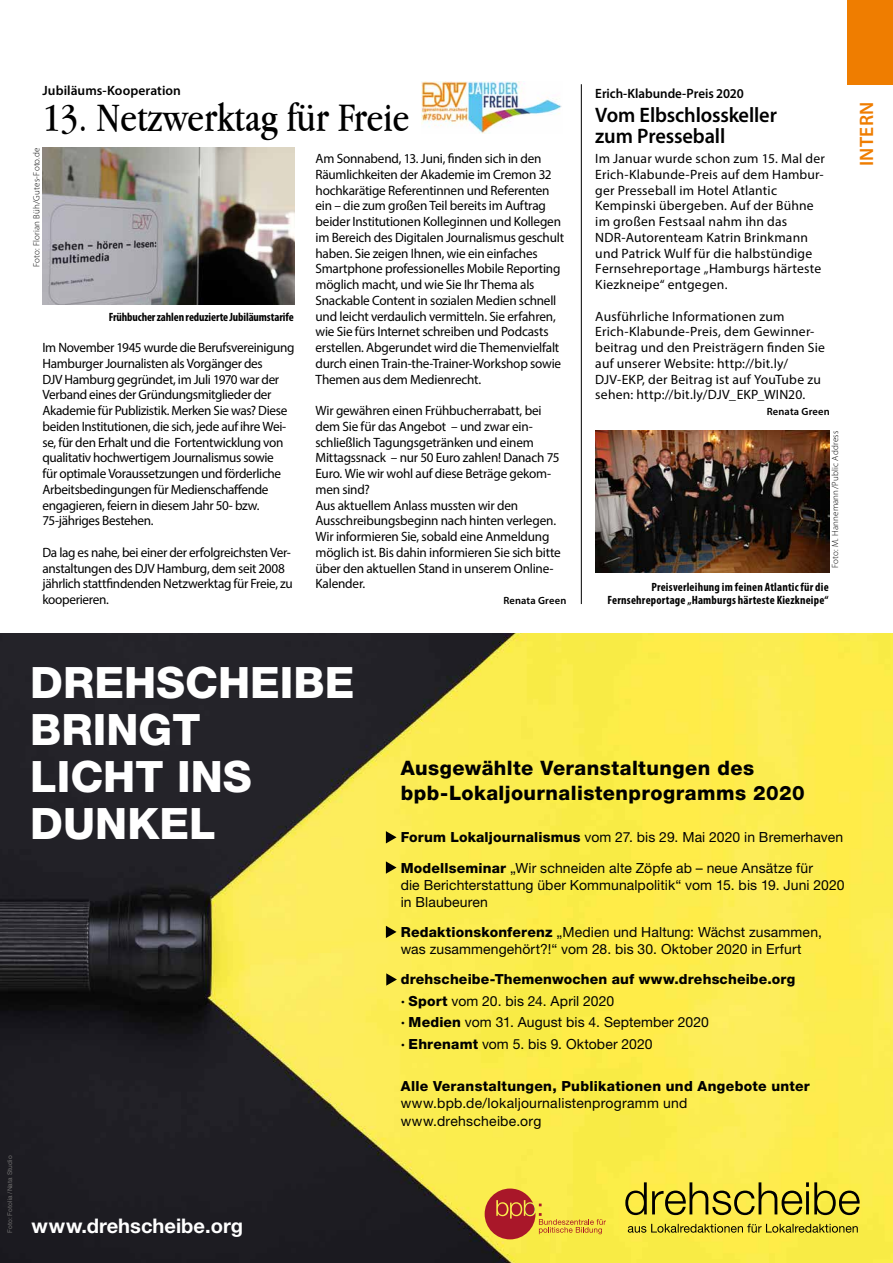
<style>
.page{position:relative;width:893px;height:1263px;background:#fff}
.page>*{position:absolute;margin:0;border:0;box-sizing:border-box;transform-origin:0 0}
.t1{font:800 43.35px/46.8px "Helvetica Neue LT Std";color:#fff}
.t2{font:42px "Apple Garamond";color:#000}
.t3{font:600 21px/21px "Myriad Pro";letter-spacing:-.01em;color:#000}
.t4{font:700 20.1px "Helvetica Neue LT Std";color:#fff}
.t5{font:800 19.95px/24.6px "Helvetica Neue LT Std";letter-spacing:.02em;color:#000}
.t6{font:600 19.5px "Myriad Pro";letter-spacing:.02em;color:#ef7d00}
.t7{font:13.95px/17.1px "Helvetica Neue LT Std";letter-spacing:.01em;color:#000}
.t8{font:800 13.95px "Helvetica Neue LT Std";letter-spacing:.025em;color:#000}
.t9{font:13.5px/15.8px "Myriad Pro";letter-spacing:-.015em;color:#000}
.t10{font:13.5px/15.8px "Myriad Pro";letter-spacing:.015em;color:#000}
.t11{font:600 13.5px "Myriad Pro";color:#000}
.t12{font:700 condensed 12px/13.5px "Myriad Pro";letter-spacing:.015em;color:#000;text-align:right}
.t13{font:700 condensed 12px "Myriad Pro";letter-spacing:-.01em;color:#000}
.t14{font:600 10.5px "Myriad Pro";letter-spacing:.015em;color:#000}
.t15{font:300 9px "Myriad Pro";letter-spacing:.02em;color:#000}
.t16{font:6.6px "Helvetica Neue LT Std";letter-spacing:.02em;color:#706f6f}
.s1{font-weight:800}
</style>
<div class="page">
<div style="left:848px;top:0;width:45px;height:85px;background:#ef7d00"></div>
<img style="left:0;top:634px;width:893px;height:629px">
<svg style="left:625px;top:1182px;width:235px;height:33px"></svg>
<svg style="left:628px;top:1224px;width:230px;height:9px"></svg>
<svg style="left:386px;top:831px;width:11px;height:12px"></svg>
<svg style="left:386px;top:861px;width:11px;height:13px"></svg>
<svg style="left:386px;top:926px;width:11px;height:12px"></svg>
<svg style="left:386px;top:973px;width:11px;height:13px"></svg>
<svg style="left:485px;top:1188px;width:121px;height:51px"></svg>
<img style="left:43px;top:147px;width:251px;height:158px">
<img style="left:595px;top:431px;width:234px;height:141px">
<hr style="left:581px;top:84px;width:1px;height:520px;background:#000">
<img style="left:421px;top:82px;width:141px;height:52px">
<p class="t11" style="left:43px;top:82px;width:140px">Jubiläums-Kooperation</p>
<h2 class="t2" style="left:43px;top:93px;width:368px">13. Netzwerktag für Freie</h2>
<p class="t15" style="left:31px;top:267px;width:121px;rotate:-90deg">Foto: Florian Büh/Gutes-Foto.de</p>
<p class="t13" style="left:109px;top:309px;width:186px">Frühbucher zahlen reduzierte Jubiläumstarife</p>
<p class="t9" style="left:43px;top:339px;width:253px">Im November 1945 wurde die Berufsvereinigung Hamburger Journalisten als Vorgänger des<br>DJV Hamburg gegründet, im Juli 1970 war der Verband eines der Gründungsmitglieder der Akademie für Publizistik. Merken Sie was? Diese beiden Institutionen, die sich, jede auf ihre Wei&shy;se, für den Erhalt und die Fortentwicklung von qualitativ hochwertigem Journalismus sowie<br>für optimale Voraussetzungen und förderliche Arbeitsbedingungen für Medienschaffende engagieren, feiern in diesem Jahr 50- bzw.<br>75-jähriges Bestehen.</p>
<p class="t9" style="left:43px;top:544px;width:252px">Da lag es nahe, bei einer der erfolgreichsten Ver&shy;anstaltungen des DJV Hamburg, dem seit 2008 jährlich stattfindenden Netzwerktag für Freie, zu kooperieren.</p>
<p class="t9" style="left:315px;top:150px;width:250px">Am Sonnabend, 13. Juni, finden sich in den Räumlichkeiten der Akademie im Cremon 32 hochkarätige Referentinnen und Referenten ein – die zum großen Teil bereits im Auftrag beider Institutionen Kolleginnen und Kollegen im Bereich des Digitalen Journalismus geschult haben. Sie zeigen Ihnen, wie ein einfaches Smartphone professionelles Mobile Reporting möglich macht, und wie Sie Ihr Thema als Snackable Content in sozialen Medien schnell und leicht verdaulich vermitteln. Sie erfahren, wie Sie fürs Internet schreiben und Podcasts erstellen. Abgerundet wird die Themenvielfalt durch einen Train-the-Trainer-Workshop sowie Themen aus dem Medienrecht.</p>
<p class="t9" style="left:315px;top:402px;width:247px">Wir gewähren einen Frühbucherrabatt, bei dem Sie für das Angebot – und zwar ein&shy;schließlich Tagungsgetränken und einem Mittagssnack – nur 50 Euro zahlen! Danach 75<br>Euro. Wie wir wohl auf diese Beträge gekom&shy;men sind?<br>Aus aktuellem Anlass mussten wir den Ausschreibungsbeginn nach hinten verlegen.<br>Wir informieren Sie, sobald eine Anmeldung möglich ist. Bis dahin informieren Sie sich bitte über den aktuellen Stand in unserem Online-Kalender.</p>
<p class="t14" style="left:503px;top:594px;width:65px">Renata Green</p>
<p class="t11" style="left:595px;top:85px;width:150px">Erich-Klabunde-Preis 2020</p>
<h3 class="t3" style="left:595px;top:104px;width:183px">Vom Elbschlosskeller zum Presseball</h3>
<p class="t10" style="left:595px;top:150px;width:231px">Im Januar wurde schon zum 15. Mal der Erich-Klabunde-Preis auf dem Hambur&shy;ger Presseball im Hotel Atlantic Kempinski übergeben. Auf der Bühne im großen Festsaal nahm ihn das NDR-Autorenteam Katrin Brinkmann und Patrick Wulf für die halbstündige Fernsehreportage „Hamburgs härteste Kiezkneipe“ entgegen.</p>
<p class="t10" style="left:595px;top:308px;width:231px">Ausführliche Informationen zum Erich-Klabunde-Preis, dem Gewinner&shy;beitrag und den Preisträgern finden Sie auf unserer Website: http://bit.ly/ DJV-EKP, der Beitrag ist auf YouTube zu sehen: http://bit.ly/DJV_EKP_WIN20.</p>
<p class="t14" style="left:767px;top:405px;width:65px">Renata Green</p>
<p class="t15" style="left:830px;top:568px;width:139px;rotate:-90deg">Foto: M. Hannemann/Public Address</p>
<p class="t12" style="left:607px;top:579px;width:223px">Preisverleihung im feinen Atlantic für die<br>Fernsehreportage „Hamburgs härteste Kiezkneipe“</p>
<h3 class="t6" style="left:854px;top:166px;width:66px;rotate:-90deg">INTERN</h3>
<h1 class="t1" style="left:30px;top:659px;width:326px">DREHSCHEIBE<br>BRINGT<br>LICHT INS<br>DUNKEL</h1>
<p class="t16" style="left:6px;top:1233px;width:79px;rotate:-90deg">Foto: Fotolia/Nata Studio</p>
<h3 class="t4" style="left:32px;top:1213px;width:213px">www.drehscheibe.org</h3>
<h3 class="t5" style="left:401px;top:756px;width:405px">Ausgewählte Veranstaltungen des bpb-Lokaljournalistenprogramms 2020</h3>
<p class="t7" style="left:401px;top:822px;width:444px;line-height:30.3px"><span class="s1">Forum Lokaljournalismus</span> vom 27. bis 29. Mai 2020 in Bremerhaven<br><span class="s1">Modellseminar</span> „Wir schneiden alte Zöpfe ab – neue Ansätze für</p>
<p class="t7" style="left:401px;top:876px;width:445px">die Berichterstattung über Kommunalpolitik“ vom 15. bis 19. Juni 2020 in Blaubeuren</p>
<p class="t7" style="left:401px;top:923px;width:423px"><span class="s1">Redaktionskonferenz</span> „Medien und Haltung: Wächst zusammen, was zusammengehört?!“ vom 28. bis 30. Oktober 2020 in Erfurt</p>
<p class="t7" style="left:401px;top:968px;width:396px;line-height:21.5px"><span class="s1">drehscheibe-Themenwochen auf www.drehscheibe.org · Sport</span> vom 20. bis 24. April 2020<br><span class="s1">· Medien</span> vom 31. August bis 4. September 2020<br><span class="s1">· Ehrenamt</span> vom 5. bis 9. Oktober 2020</p>
<p class="t8" style="left:401px;top:1078px;width:411px">Alle Veranstaltungen, Publikationen und Angebote unter</p>
<p class="t7" style="left:401px;top:1095px;width:288px">www.bpb.de/lokaljournalistenprogramm und www.drehscheibe.org</p>
</div>
